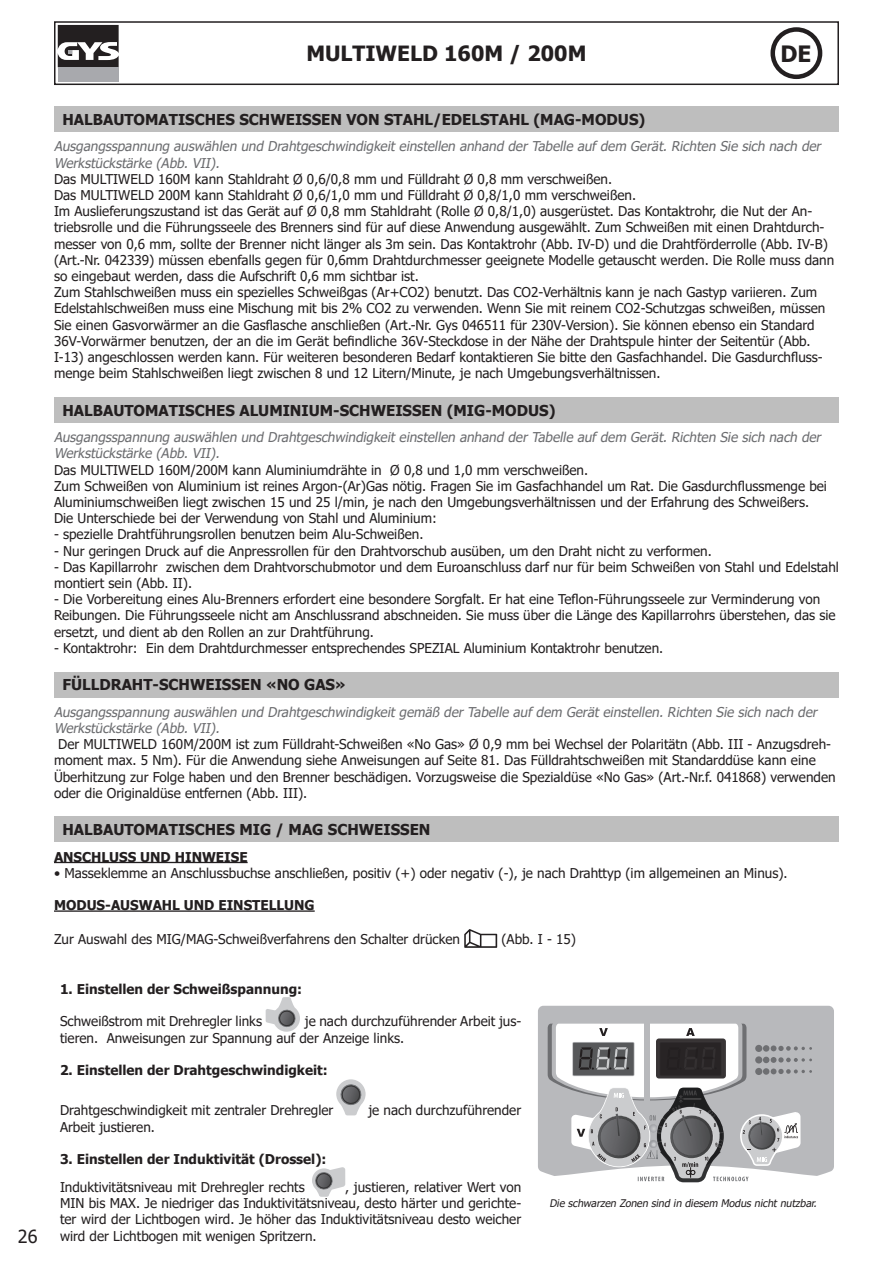
<style>
.page{position:relative;width:893px;height:1263px;background:#fff}
.page>*{position:absolute;margin:0;border:0;box-sizing:border-box;transform-origin:0 0}
.t1{font:700 22.5px "Tahoma";color:#231f20}
.t2{font:700 21px "Tahoma";color:#231f20}
.t3{font:18px "Tahoma";color:#231f20}
.t4{font:700 15px "Tahoma";color:#231f20}
.t5{font:13.5px/16.2px "Tahoma";color:#231f20}
.t6{font:italic 13.5px/16.2px "Tahoma";color:#6c6d70}
.t7{font:700 13.5px "Tahoma";color:#231f20}
.t8{font:italic 10.5px "Tahoma";color:#231f20}
</style>
<div class="page">
<div style="left:54px;top:21px;width:785px;height:64px;border:2px solid #231f20"></div>
<div style="left:770px;top:27px;width:52px;height:52px;border:4px solid #231f20;border-radius:50%"></div>
<div style="left:58px;top:67px;width:61px;height:14px;background:#a8a9ad"></div>
<svg style="left:58px;top:25px;width:61px;height:42px"></svg>
<hr style="left:54px;top:862px;width:194px;height:1px;background:#231f20">
<hr style="left:54px;top:910px;width:261px;height:2px;background:#231f20">
<div style="left:54px;top:106px;width:784px;height:26px;background:#bebebe"></div>
<div style="left:54px;top:397px;width:784px;height:26px;background:#bebebe"></div>
<div style="left:54px;top:672px;width:784px;height:25px;background:#bebebe"></div>
<div style="left:54px;top:816px;width:784px;height:26px;background:#bebebe"></div>
<svg style="left:464px;top:929px;width:33px;height:19px"></svg>
<svg style="left:266px;top:997px;width:34px;height:35px"></svg>
<svg style="left:336px;top:1079px;width:30px;height:36px"></svg>
<svg style="left:312px;top:1167px;width:33px;height:30px"></svg>
<div style="left:538px;top:1006px;width:296px;height:170px;background:#b8b9bc"></div>
<div style="left:644px;top:1010px;width:6px;height:95px;background:#b8b9bc"></div>
<svg style="left:548px;top:1022px;width:264px;height:160px"></svg>
<div style="left:656px;top:1038px;width:70px;height:40px;background:linear-gradient(to right,#2a2627,#2e2a2b);border-radius:3px"></div>
<p class="t2" style="left:306px;top:39px;width:282px">MULTIWELD 160M / 200M</p>
<p class="t1" style="left:781px;top:38px;width:32px">DE</p>
<p class="t3" style="left:18px;top:1224px;width:21px">26</p>
<p class="t4" style="left:63px;top:109px;width:584px">HALBAUTOMATISCHES SCHWEISSEN VON STAHL/EDELSTAHL (MAG-MODUS)</p>
<p class="t6" style="left:54px;top:139px;width:772px">Ausgangsspannung auswählen und Drahtgeschwindigkeiteinstellen anhand derTabelle auf dem Gerät.Richten Sie sich nach der<br>Werkstückstärke (Abb.VII).</p>
<p class="t5" style="left:54px;top:172px;width:560px">Das MULTIWELD 160M kann Stahldraht Ø 0,6/0,8 mm und Fülldraht Ø 0,8 mm verschweißen.</p>
<p class="t5" style="left:54px;top:188px;width:584px">Das MULTIWELD 200M kann Stahldraht Ø 0,6/1,0 mm und Fülldraht Ø 0,8/1,0 mm verschweißen.</p>
<p class="t5" style="left:54px;top:204px;width:782px">Im Auslieferungszustand ist das Gerät auf Ø 0,8 mm Stahldraht (Rolle Ø 0,8/1,0) ausgerüstet. Das Kontaktrohr, die Nut der An&shy;triebsrolle und die Führungsseele des Brenners sind für auf diese Anwendung ausgewählt. Zum Schweißen mit einen Drahtdurch&shy;messer von 0,6 mm, sollte der Brenner nicht länger als 3m sein. Das Kontaktrohr (Abb. IV-D) und die Drahtförderrolle (Abb. IV-B) (Art.-Nr. 042339) müssen ebenfalls gegen für 0,6mm Drahtdurchmesser geeignete Modelle getauscht werden. Die Rolle muss dann so eingebaut werden, dass die Aufschrift 0,6 mm sichtbar ist.<br>Zum Stahlschweißen muss ein spezielles Schweißgas (Ar+CO2) benutzt. Das CO2-Verhältnis kann je nach Gastyp variieren. Zum Edelstahlschweißen muss eine Mischung mit bis 2% CO2 zu verwenden. Wenn Sie mit reinem CO2-Schutzgas schweißen, müssen Sie einen Gasvorwärmer an die Gasflasche anschließen (Art.-Nr. Gys 046511 für 230V-Version). Sie können ebenso ein Standard 36V-Vorwärmer benutzen, der an die im Gerät befindliche 36V-Steckdose in der Nähe der Drahtspule hinter der Seitentür (Abb.<br>I-13) angeschlossen werden kann. Für weiteren besonderen Bedarf kontaktieren Sie bitte den Gasfachhandel. Die Gasdurchfluss&shy;menge beim Stahlschweißen liegt zwischen 8 und 12 Litern/Minute, je nach Umgebungsverhältnissen.</p>
<p class="t4" style="left:63px;top:400px;width:495px">HALBAUTOMATISCHES ALUMINIUM-SCHWEISSEN (MIG-MODUS)</p>
<p class="t6" style="left:54px;top:430px;width:772px">Ausgangsspannung auswählen und Drahtgeschwindigkeiteinstellen anhand derTabelle auf dem Gerät.Richten Sie sich nach der<br>Werkstückstärke (Abb.VII).</p>
<p class="t5" style="left:54px;top:462px;width:536px">Das MULTIWELD 160M/200M kann Aluminiumdrähte in Ø 0,8 und 1,0 mm verschweißen.</p>
<p class="t5" style="left:54px;top:479px;width:774px">Zum Schweißen von Aluminium ist reines Argon-(Ar)Gas nötig. Fragen Sie im Gasfachhandel um Rat. Die Gasdurchflussmenge bei<br>Aluminiumschweißen liegt zwischen 15 und 25 l/min, je nach den Umgebungsverhältnissen und der Erfahrung des Schweißers.</p>
<p class="t5" style="left:54px;top:511px;width:384px">Die Unterschiede bei der Verwendung von Stahl und Aluminium:</p>
<p class="t5" style="left:54px;top:527px;width:371px">- spezielle Drahtführungsrollen benutzen beim Alu-Schweißen.</p>
<p class="t5" style="left:54px;top:543px;width:659px">- Nur geringen Druck auf die Anpressrollen für den Drahtvorschub ausüben, um den Draht nicht zu verformen.</p>
<p class="t5" style="left:54px;top:560px;width:786px">- Das Kapillarrohr zwischen dem Drahtvorschubmotor und dem Euroanschluss darf nur für beim Schweißen von Stahl und Edelstahl montiert sein (Abb. II).</p>
<p class="t5" style="left:54px;top:592px;width:783px">- Die Vorbereitung eines Alu-Brenners erfordert eine besondere Sorgfalt. Er hat eine Teflon-Führungsseele zur Verminderung von<br>Reibungen. Die Führungsseele nicht am Anschlussrand abschneiden. Sie muss über die Länge des Kapillarrohrs überstehen, das sie ersetzt, und dient ab den Rollen an zur Drahtführung.</p>
<p class="t5" style="left:54px;top:641px;width:611px">- Kontaktrohr: Ein dem Drahtdurchmesser entsprechendes SPEZIAL Aluminium Kontaktrohr benutzen.</p>
<p class="t4" style="left:63px;top:674px;width:285px">FÜLLDRAHT-SCHWEISSEN «NO GAS»</p>
<p class="t6" style="left:54px;top:704px;width:768px">Ausgangsspannung auswählen und Drahtgeschwindigkeitgemäß derTabelle auf dem Geräteinstellen.Richten Sie sich nach der<br>Werkstückstärke (Abb.VII).</p>
<p class="t5" style="left:54px;top:737px;width:783px;text-indent:4px">Der MULTIWELD 160M/200M ist zum Fülldraht-Schweißen «No Gas» Ø 0,9 mm bei Wechsel der Polaritätn (Abb. III - Anzugsdreh&shy;moment max. 5 Nm). Für die Anwendung siehe Anweisungen auf Seite 81. Das Fülldrahtschweißen mit Standarddüse kann eine Überhitzung zur Folge haben und den Brenner beschädigen. Vorzugsweise die Spezialdüse «No Gas» (Art.-Nr.f. 041868) verwenden oder die Originaldüse entfernen (Abb. III).</p>
<p class="t4" style="left:63px;top:819px;width:369px">HALBAUTOMATISCHES MIG / MAG SCHWEISSEN</p>
<p class="t7" style="left:54px;top:847px;width:195px">ANSCHLUSS UND HINWEISE</p>
<p class="t5" style="left:54px;top:865px;width:735px">• Masseklemme an Anschlussbuchse anschließen, positiv (+) oder negativ (-), je nach Drahttyp (im allgemeinen an Minus).</p>
<p class="t7" style="left:54px;top:896px;width:262px">MODUS-AUSWAHL UND EINSTELLUNG</p>
<p class="t5" style="left:54px;top:932px;width:407px">Zur Auswahl des MIG/MAG-Schweißverfahrens den Schalter drücken</p>
<p class="t5" style="left:501px;top:932px;width:76px">(Abb. I - 15)</p>
<p class="t7" style="left:60px;top:980px;width:244px">1. Einstellen der Schweißspannung:</p>
<p class="t5" style="left:60px;top:1014px;width:204px">Schweißstrom mit Drehregler links</p>
<p class="t5" style="left:60px;top:1014px;width:463px;text-indent:245px">je nach durchzuführender Arbeit jus&shy;tieren. Anweisungen zur Spannung auf der Anzeige links.</p>
<p class="t7" style="left:60px;top:1060px;width:269px">2. Einstellen der Drahtgeschwindigkeit:</p>
<p class="t5" style="left:60px;top:1103px;width:275px">Drahtgeschwindigkeit mit zentraler Drehregler</p>
<p class="t5" style="left:368px;top:1103px;width:154px">je nach durchzuführender</p>
<p class="t5" style="left:60px;top:1119px;width:96px">Arbeit justieren.</p>
<p class="t7" style="left:60px;top:1150px;width:268px">3. Einstellen der Induktivität (Drossel):</p>
<p class="t5" style="left:60px;top:1180px;width:246px">Induktivitätsniveau mit Drehregler rechts</p>
<p class="t5" style="left:60px;top:1180px;width:463px;text-align:justify;text-indent:285px">, justieren, relativer Wert von MIN bis MAX. Je niedriger das Induktivitätsniveau, desto härter und gerichte&shy;ter wird der Lichtbogen wird. Je höher das Induktivitätsniveau desto weicher wird der Lichtbogen mit wenigen Spritzern.</p>
<p class="t8" style="left:549px;top:1196px;width:271px">Die schwarzen Zonen sind in diesem Modusnichtnutzbar.</p>
</div>
